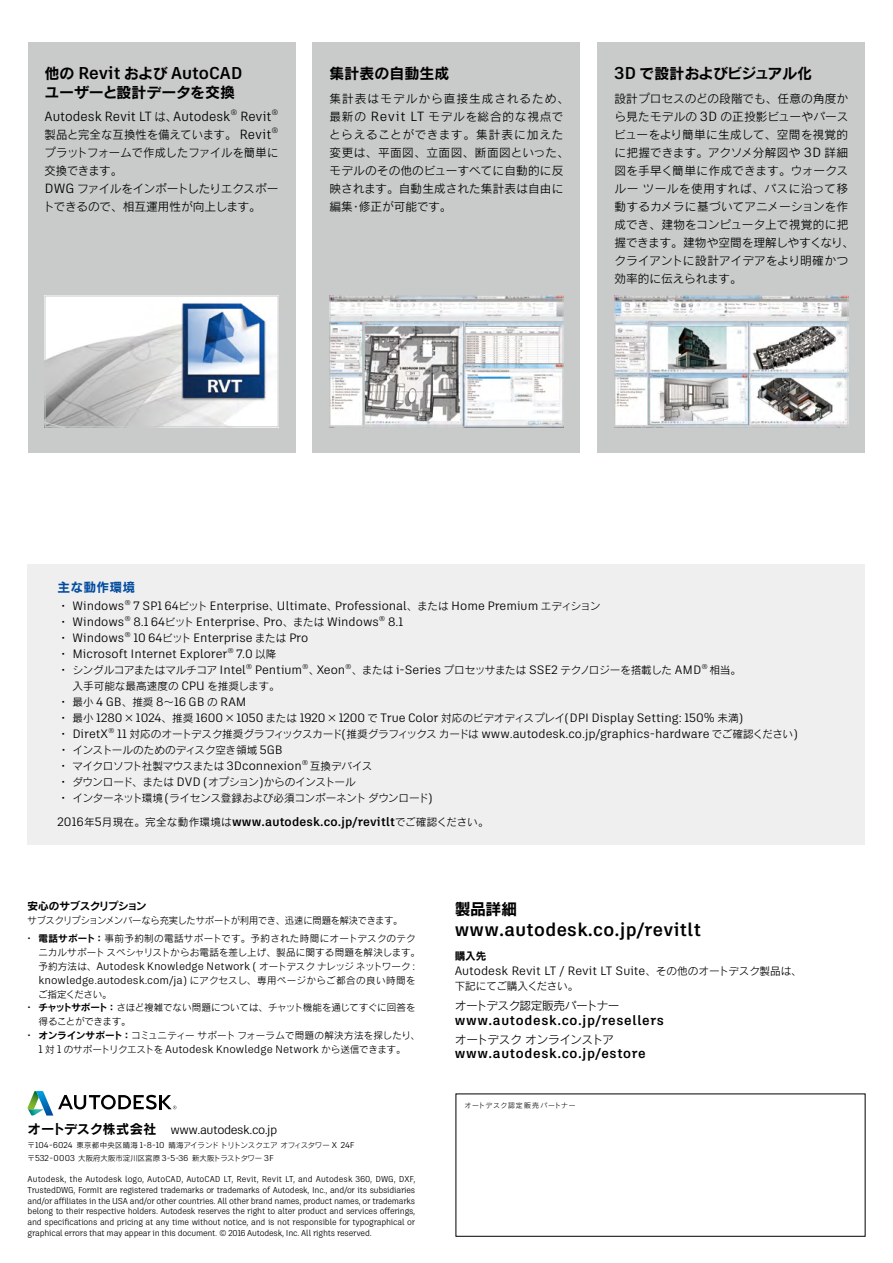
<style>
.page{position:relative;width:893px;height:1263px;background:#fff}
.page>*{position:absolute;margin:0;border:0;box-sizing:border-box;transform-origin:0 0}
.t1{font:700 18.15px "Artifakt Legend";letter-spacing:.02em;color:#000}
.t2{font:700 17.1px "Artifakt Legend";color:#000}
.t3{font:15.9px "Rodin Pro B";color:#000}
.t4{font:15px "Rodin Pro B";letter-spacing:-.01em;color:#000}
.t5{font:15px "Rodin Pro B";letter-spacing:-.03em;color:#000}
.t6{font:700 13.35px "Artifakt Legend";letter-spacing:.055em;color:#000}
.t7{font:13.35px "Artifakt Legend";color:#000}
.t8{font:12.75px "Rodin Pro B";letter-spacing:.02em;color:#014b9f}
.t9{font:12.15px "Artifakt Legend";color:#000}
.t10{font:700 12.15px "Artifakt Legend";letter-spacing:.015em;color:#000}
.t11{font:12.15px "Artifakt Legend";letter-spacing:-.035em;color:#000}
.t12{font:11.7px/18px "Rodin Pro M";letter-spacing:.005em;color:#000}
.t13{font:11.7px/18px "Rodin Pro M";letter-spacing:.025em;color:#000}
.t14{font:11.7px/18px "Rodin Pro M";letter-spacing:-.015em;color:#000}
.t15{font:11.7px "Rodin Pro M";letter-spacing:-.04em;color:#000}
.t16{font:10.95px/13.8px "Artifakt Legend";color:#000}
.t17{font:10.65px "Rodin Pro M";letter-spacing:-.03em;color:#000}
.t18{font:10.65px "Rodin Pro M";color:#000}
.t19{font:10.65px "Rodin Pro B";letter-spacing:-.05em;color:#000}
.t20{font:9.6px/13.8px "Rodin Pro M";letter-spacing:.02em;color:#000}
.t21{font:9.6px/13.8px "Rodin Pro M";letter-spacing:-.01em;color:#000}
.t22{font:9.6px "Rodin Pro M";letter-spacing:-.045em;color:#000}
.t23{font:8.55px/10.6px "Artifakt Legend";letter-spacing:-.02em;color:#000;text-align:justify;scale:.96 1}
.t24{font:7.5px/12.8px "Rodin Pro M";color:#000}
.t25{font:6.9px "Rodin Pro M";letter-spacing:.105em;color:#000}
.s1{font-family:"Rodin Pro B";font-weight:400;font-size:15px}
.s2{font-family:"Rodin Pro M";font-size:11.7px}
.s3{font-family:"Artifakt Legend";font-size:13.35px}
.s4{font-family:"Artifakt Legend";font-weight:700;font-size:17.1px}
.s5{font-family:"Rodin Pro M";font-size:10.65px}
.s6{font-family:"Artifakt Legend";font-size:12.15px}
.s7{font-weight:400}
.s8{font-family:"Rodin Pro M";font-weight:400;font-size:10.65px}
.s9{font-family:"Artifakt Legend";font-size:10.95px}
.s10{font-family:"Rodin Pro B"}
.s11{font-family:"Rodin Pro M";font-size:9.6px}
.s12{font-family:"Rodin Pro B";font-size:13.35px}
.s13{font-family:"Artifakt Legend";font-size:8.55px}
</style>
<div class="page">
<div style="left:597px;top:43px;width:268px;height:410px;background:#c9caca"></div>
<img style="left:616px;top:298px;width:230px;height:127px">
<div style="left:614px;top:296px;width:234px;height:131px;border:1px solid #c9caca"></div>
<div style="left:28px;top:43px;width:268px;height:410px;background:#c9caca"></div>
<img style="left:47px;top:298px;width:230px;height:127px">
<div style="left:45px;top:296px;width:234px;height:131px;border:1px solid #c9caca"></div>
<div style="left:313px;top:43px;width:267px;height:410px;background:#c9caca"></div>
<img style="left:332px;top:298px;width:229px;height:127px">
<div style="left:330px;top:296px;width:233px;height:131px;border:1px solid #c9caca"></div>
<div style="left:28px;top:564px;width:837px;height:280px;background:#efefef"></div>
<svg style="left:27px;top:1091px;width:149px;height:24px"></svg>
<h2 class="t2" style="left:45px;top:61px;width:199px"><span class="s1">他の</span> Revit <span class="s1">および</span> AutoCAD</h2>
<h3 class="t4" style="left:44px;top:83px;width:192px">ユーザーと設計データを交換</h3>
<h3 class="t7" style="left:45px;top:107px;width:235px">Autodesk Revit LT <span class="s2">は、</span>Autodesk<sup>®</sup> Revit<sup>®</sup></h3>
<h3 class="t14" style="left:43px;top:125px;width:237px">製品と完全な互換性を備えています。 <span class="s3">Revit</span><sup>®</sup>プラットフォームで作成したファイルを簡単に交換できます。<br><span class="s3">DWG</span> ファイルをインポートしたりエクスポートできるので、相互運用性が向上します。</h3>
<h3 class="t4" style="left:330px;top:63px;width:121px">集計表の自動生成</h3>
<h3 class="t13" style="left:329px;top:89px;width:242px">集計表はモデルから直接生成されるため、最新の <span class="s3">Revit LT</span> モデルを総合的な視点でとらえることができます。集計表に加えた変更は、平面図、立面図、断面図といった、モデルのその他のビューすべてに自動的に反映されます。自動生成された集計表は自由に編集・修正が可能です。</h3>
<h3 class="t5" style="left:614px;top:63px;width:199px"><span class="s4">3D</span> で設計およびビジュアル化</h3>
<p class="t12" style="left:614px;top:89px;width:242px">設計プロセスのどの段階でも、任意の角度から見たモデルの <span class="s3">3D</span> の正投影ビューやパースビューをより簡単に生成して、空間を視覚的に把握できます。アクソメ分解図や <span class="s3">3D</span> 詳細図を手早く簡単に作成できます。ウォークスルーツールを使用すれば、パスに沿って移動するカメラに基づいてアニメーションを作成でき、建物をコンピュータ上で視覚的に把握できます。建物や空間を理解しやすくなり、クライアントに設計アイデアをより明確かつ効率的に伝えられます。</p>
<h3 class="t8" style="left:57px;top:578px;width:79px">主な動作環境</h3>
<h3 class="t9" style="left:62px;top:597px;width:540px">• Windows<sup>®</sup> 7 SP1 64<span class="s5">ビット</span> Enterprise<span class="s5">、</span>Ultimate<span class="s5">、</span>Professional<span class="s5">、または</span> Home Premium <span class="s5">エディション</span></h3>
<h3 class="t9" style="left:62px;top:613px;width:343px">• Windows<sup>®</sup> 8.1 64<span class="s5">ビット</span> Enterprise<span class="s5">、</span>Pro<span class="s5">、または</span> Windows<sup>®</sup> 8.1</h3>
<h3 class="t9" style="left:62px;top:629px;width:248px">• Windows<sup>®</sup> 10 64<span class="s5">ビット</span> Enterprise <span class="s5">または</span> Pro</h3>
<h3 class="t9" style="left:62px;top:645px;width:216px">• Microsoft Internet Explorer<sup>®</sup> 7.0 <span class="s5">以降</span></h3>
<p class="t17" style="left:62px;top:663px;width:249px"><span class="s6">•</span> シングルコアまたはマルチコア <span class="s6">Intel</span><sup>®</sup> <span class="s6">Pentium</span><sup>®</sup></p>
<h3 class="t9" style="left:309px;top:661px;width:44px"><span class="s5">、</span>Xeon<sup>®</sup></h3>
<p class="t17" style="left:352px;top:663px;width:391px">、または <span class="s6">i-Series</span> プロセッサまたは <span class="s6">SSE2</span> テクノロジーを搭載した <span class="s6">AMD</span><sup>®</sup> 相当。</p>
<p class="t18" style="left:72px;top:679px;width:209px">入手可能な最高速度の <span class="s6">CPU</span> を推奨します。</p>
<h3 class="t9" style="left:62px;top:693px;width:186px">• <span class="s5">最小</span> 4 GB<span class="s5">、推奨</span> 8<span class="s5">～</span>16 GB <span class="s5">の</span> RAM</h3>
<h3 class="t9" style="left:62px;top:709px;width:683px">• <span class="s5">最小</span> 1280 <span class="s5">×</span> 1024<span class="s5">、推奨</span> 1600 <span class="s5">×</span> 1050 <span class="s5">または</span> 1920 <span class="s5">×</span> 1200 <span class="s5">で</span> True Color <span class="s5">対応のビデオディスプレイ</span>(DPI Display Setting: 150% <span class="s5">未満</span>)</h3>
<h3 class="t9" style="left:62px;top:725px;width:738px">• DiretX<sup>®</sup> 11 <span class="s5">対応のオートデスク推奨グラフィックスカード</span>(<span class="s5">推奨グラフィックスカードは</span> www.autodesk.co.jp/graphics-hardware <span class="s5">でご確認ください</span>)</h3>
<p class="t17" style="left:62px;top:743px;width:222px"><span class="s6">•</span> インストールのためのディスク空き領域 <span class="s6">5GB</span></p>
<p class="t17" style="left:62px;top:759px;width:312px"><span class="s6">•</span> マイクロソフト社製マウスまたは <span class="s6">3Dconnexion</span><sup>®</sup> 互換デバイス</p>
<p class="t17" style="left:62px;top:775px;width:296px"><span class="s6">•</span> ダウンロード、または <span class="s6">DVD (</span>オプション<span class="s6">)</span>からのインストール</p>
<p class="t17" style="left:62px;top:791px;width:373px"><span class="s6">•</span> インターネット環境 <span class="s6">(</span>ライセンス登録および必須コンポーネントダウンロード<span class="s6">)</span></p>
<h3 class="t10" style="left:57px;top:813px;width:433px"><span class="s7">2016</span><span class="s8">年</span><span class="s7">5</span><span class="s8">月現在。完全な動作環境は</span>www.autodesk.co.jp/revitlt<span class="s8">でご確認ください。</span></h3>
<p class="t19" style="left:28px;top:899px;width:120px">安心のサブスクリプション</p>
<p class="t21" style="left:28px;top:913px;width:376px">サブスクリプションメンバーなら充実したサポートが利用でき、迅速に問題を解決できます。</p>
<p class="t20" style="left:38px;top:931px;width:383px;text-indent:-11px"><span class="s9">•</span> <span class="s10">電話サポート：</span>事前予約制の電話サポートです。予約された時間にオートデスクのテクニカルサポートスペシャリストからお電話を差し上げ、製品に関する問題を解決します。</p>
<p class="t16" style="left:38px;top:959px;width:379px"><span class="s11">予約方法は、</span>Autodesk Knowledge Network ( <span class="s11">オートデスクナレッジネットワーク</span> : knowledge.autodesk.com/ja) <span class="s11">にアクセスし、専用ページからご都合の良い時間を</span></p>
<p class="t22" style="left:38px;top:988px;width:75px">ご指定ください。</p>
<p class="t21" style="left:38px;top:1000px;width:379px;text-indent:-11px"><span class="s9">•</span> <span class="s10">チャットサポート：</span>さほど複雑でない問題については、チャット機能を通じてすぐに回答を得ることができます。</p>
<p class="t20" style="left:28px;top:1028px;width:394px"><span class="s9">•</span> <span class="s10">オンラインサポート：</span>コミュニティーサポートフォーラムで問題の解決方法を探したり、</p>
<p class="t16" style="left:38px;top:1042px;width:369px">1 <span class="s11">対</span> 1 <span class="s11">のサポートリクエストを</span> Autodesk Knowledge Network <span class="s11">から送信できます。</span></p>
<h3 class="t11" style="left:28px;top:1122px;width:251px"><span class="s12">オートデスク株式会社</span> www.autodesk.co.jp</h3>
<p class="t24" style="left:28px;top:1139px;width:328px">〒<span class="s13">104-6024</span> 東京都中央区晴海 <span class="s13">1-8-10</span> 晴海アイランドトリトンスクエアオフィスタワー <span class="s13">X 24F</span>〒<span class="s13">532-0003</span> 大阪府大阪市淀川区宮原 <span class="s13">3-5-36</span> 新大阪トラストタワー <span class="s13">3F</span></p>
<p class="t23" style="left:28px;top:1174px;width:405px">Autodesk, the Autodesk logo, AutoCAD, AutoCAD LT, Revit, Revit LT, and Autodesk 360, DWG, DXF, TrustedDWG, FormIt are registered trademarks or trademarks of Autodesk, Inc., and/or its subsidiaries and/or affiliates in the USA and/or other countries. All other brand names, product names, or trademarks belong to their respective holders. Autodesk reserves the right to alter product and services offerings, and specifications and pricing at any time without notice, and is not responsible for typographical or graphical errors that may appear in this document. © 2016 Autodesk, Inc. All rights reserved.</p>
<h3 class="t3" style="left:455px;top:898px;width:64px">製品詳細</h3>
<h1 class="t1" style="left:455px;top:917px;width:248px">www.autodesk.co.jp/revitlt</h1>
<p class="t19" style="left:455px;top:949px;width:33px">購入先</p>
<h3 class="t9" style="left:455px;top:962px;width:349px">Autodesk Revit LT / Revit LT Suite<span class="s5">、その他のオートデスク製品は、</span></h3>
<p class="t17" style="left:455px;top:979px;width:125px">下記にてご購入ください。</p>
<h3 class="t15" style="left:455px;top:998px;width:166px">オートデスク認定販売パートナー</h3>
<h3 class="t6" style="left:455px;top:1011px;width:211px">www.autodesk.co.jp/resellers</h3>
<h3 class="t15" style="left:455px;top:1032px;width:161px">オートデスクオンラインストア</h3>
<h3 class="t6" style="left:455px;top:1043px;width:193px">www.autodesk.co.jp/estore</h3>
<p class="t25" style="left:465px;top:1101px;width:113px">オートデスク認定販売パートナー</p>
</div>
